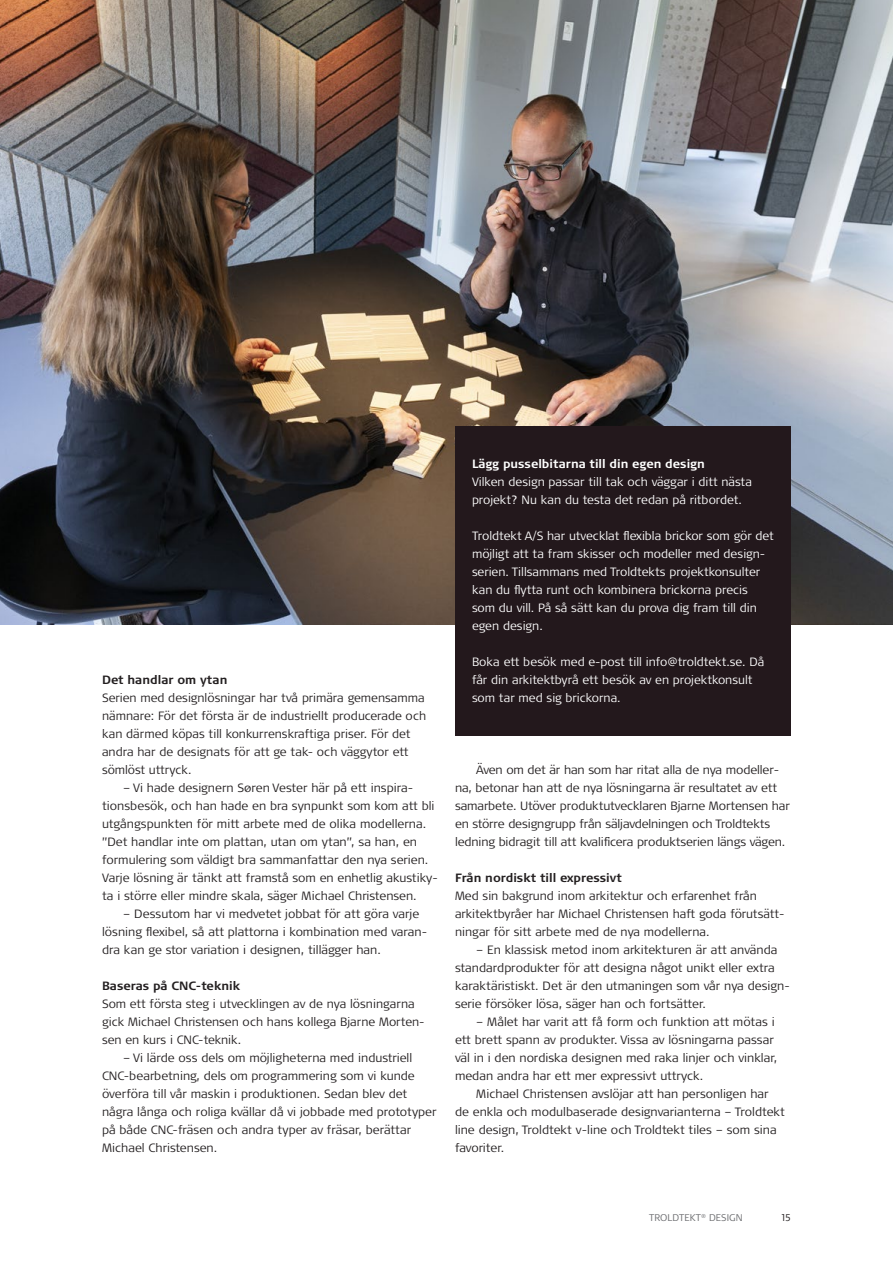
<style>
.page{position:relative;width:893px;height:1263px;background:#fff}
.page>*{position:absolute;margin:0;border:0;box-sizing:border-box;transform-origin:0 0}
.Brødtekst_indryk{font:300 12px/18px "Signa Pro";color:#231f20}
.Brødtekst{font:300 12px/18px "Signa Pro";color:#231f20}
.Brødtekst-2{font:300 12px/18px "Signa Pro";color:#fff}
.Mellemtittel{font:700 12px "Signa Pro";color:#231f20}
.Brødtekst-3{font:700 12px "Signa Pro";color:#fff}
.t1{font:300 9.75px "Signa Pro";letter-spacing:.01em;color:#6c6d70}
.t2{font:300 9.75px "Signa Pro";color:#231f20}
</style>
<div class="page">
<img style="left:0;top:0;width:893px;height:624px">
<div style="left:455px;top:427px;width:336px;height:309px;background:#23181c"></div>
<p class="Mellemtittel" style="left:102px;top:672px;width:127px">Det handlar om ytan</p>
<p class="Brødtekst" style="left:102px;top:688px;width:326px">Serien med designlösningar har två primära gemensamma nämnare: För det första är de industriellt producerade och kan därmed köpas till konkurrenskraftiga priser. För det andra har de designats för att ge tak- och väggytor ett sömlöst uttryck.</p>
<p class="Brødtekst_indryk" style="left:102px;top:778px;width:337px;text-indent:21px">– Vi hade designern Søren Vester här på ett inspira&shy;tionsbesök, och han hade en bra synpunkt som kom att bli utgångspunkten för mitt arbete med de olika modellerna. ”Det handlar inte om plattan, utan om ytan”, sa han, en formulering som väldigt bra sammanfattar den nya serien.<br>Varje lösning är tänkt att framstå som en enhetlig akustiky&shy;ta i större eller mindre skala, säger Michael Christensen.</p>
<p class="Brødtekst_indryk" style="left:102px;top:904px;width:327px;text-indent:21px">– Dessutom har vi medvetet jobbat för att göra varje lösning flexibel, så att plattorna i kombination med varan&shy;dra kan ge stor variation i designen, tillägger han.</p>
<p class="Mellemtittel" style="left:102px;top:978px;width:140px">Baseras på CNC-teknik</p>
<p class="Brødtekst" style="left:102px;top:994px;width:324px">Som ett första steg i utvecklingen av de nya lösningarna gick Michael Christensen och hans kollega Bjarne Morten&shy;sen en kurs i CNC-teknik.</p>
<p class="Brødtekst_indryk" style="left:102px;top:1048px;width:336px;text-indent:21px">– Vi lärde oss dels om möjligheterna med industriell CNC-bearbetning, dels om programmering som vi kunde överföra till vår maskin i produktionen. Sedan blev det några långa och roliga kvällar då vi jobbade med prototyper på både CNC-fräsen och andra typer av fräsar, berättar Michael Christensen.</p>
<p class="Brødtekst-3" style="left:472px;top:456px;width:234px">Lägg pusselbitarna till din egen design</p>
<p class="Brødtekst-2" style="left:472px;top:472px;width:281px">Vilken design passar till tak och väggar i ditt nästa projekt? Nu kan du testa det redan på ritbordet.</p>
<p class="Brødtekst-2" style="left:472px;top:526px;width:303px">Troldtekt A/S har utvecklat flexibla brickor som gör det möjligt att ta fram skisser och modeller med design&shy;serien. Tillsammans med Troldtekts projektkonsulter kan du flytta runt och kombinera brickorna precis<br>som du vill. På så sätt kan du prova dig fram till din egen design.</p>
<p class="Brødtekst-2" style="left:472px;top:652px;width:294px">Boka ett besök med e-post till info@troldtekt.se. Då får din arkitektbyrå ett besök av en projektkonsult som tar med sig brickorna.</p>
<p class="Brødtekst_indryk" style="left:455px;top:760px;width:336px;text-indent:21px">Även om det är han som har ritat alla de nya modeller&shy;na, betonar han att de nya lösningarna är resultatet av ett samarbete. Utöver produktutvecklaren Bjarne Mortensen har en större designgrupp från säljavdelningen och Troldtekts ledning bidragit till att kvalificera produktserien längs vägen.</p>
<p class="Mellemtittel" style="left:455px;top:870px;width:168px">Från nordiskt till expressivt</p>
<p class="Brødtekst" style="left:455px;top:886px;width:331px">Med sin bakgrund inom arkitektur och erfarenhet från arkitektbyråer har Michael Christensen haft goda förutsätt&shy;ningar för sitt arbete med de nya modellerna.</p>
<p class="Brødtekst_indryk" style="left:455px;top:940px;width:336px;text-indent:21px">– En klassisk metod inom arkitekturen är att använda standardprodukter för att designa något unikt eller extra karaktäristiskt. Det är den utmaningen som vår nya design&shy;serie försöker lösa, säger han och fortsätter.</p>
<p class="Brødtekst_indryk" style="left:455px;top:1012px;width:324px;text-indent:21px">– Målet har varit att få form och funktion att mötas i ett brett spann av produkter. Vissa av lösningarna passar väl in i den nordiska designen med raka linjer och vinklar, medan andra har ett mer expressivt uttryck.</p>
<p class="Brødtekst_indryk" style="left:455px;top:1084px;width:331px;text-indent:21px">Michael Christensen avslöjar att han personligen har de enkla och modulbaserade designvarianterna – Troldtekt line design, Troldtekt v-line och Troldtekt tiles – som sina favoriter.</p>
<p class="t1" style="left:649px;top:1211px;width:95px">TROLDTEKT<sup>®</sup> DESIGN</p>
<p class="t2" style="left:782px;top:1211px;width:11px">15</p>
</div>
